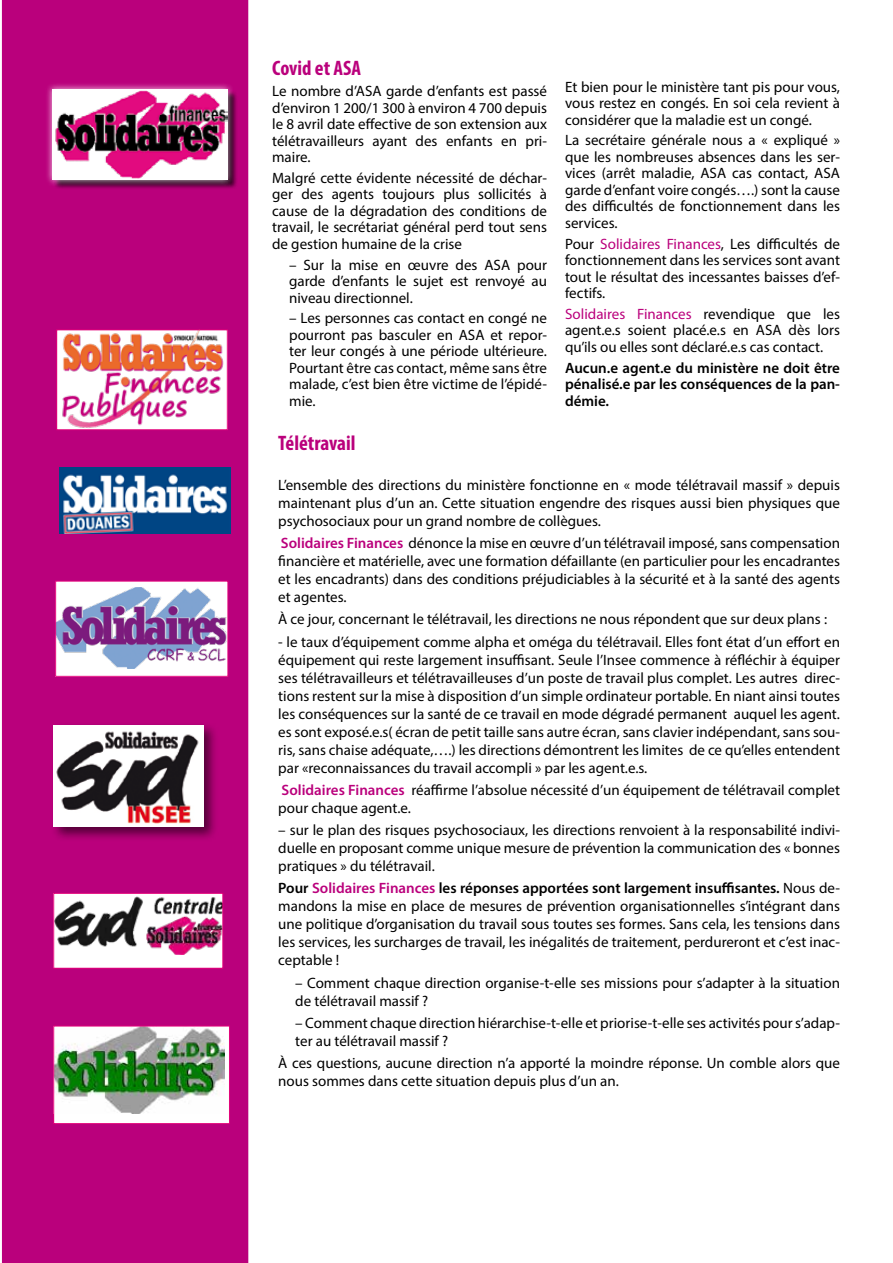
<style>
.page{position:relative;width:893px;height:1263px;background:#fff}
.page>*{position:absolute;margin:0;border:0;box-sizing:border-box;transform-origin:0 0}
.t1{font:700 condensed 21px "Myriad Pro";color:#ba007c}
.t2{font:15px/16.5px "Myriad Pro";color:#000;text-align:justify}
.t3{font:600 15px/16.5px "Myriad Pro";color:#000;text-align:justify}
.s1{color:#ba007c}
.s2{font-weight:600;color:#ba007c}
.s3{font-weight:600}
</style>
<div class="page">
<div style="left:2px;top:0;width:246px;height:1263px;background:#ba007c"></div>
<img style="left:58px;top:331px;width:168px;height:97px">
<div style="left:56px;top:329px;width:172px;height:101px;border:1px solid #e2007a"></div>
<div style="left:54px;top:893px;width:169px;height:75px;background:#fff"></div>
<img style="left:55px;top:896px;width:166px;height:58px">
<div style="left:53px;top:893px;width:170px;height:75px;border:1px solid #e2007a"></div>
<div style="left:56px;top:581px;width:172px;height:95px;background:#fff"></div>
<img style="left:57px;top:588px;width:169px;height:81px">
<div style="left:55px;top:581px;width:173px;height:96px;border:1px solid #e2007a"></div>
<img style="left:60px;top:468px;width:171px;height:65px">
<div style="left:54px;top:1026px;width:175px;height:97px;background:#fff"></div>
<img style="left:55px;top:1028px;width:170px;height:85px">
<div style="left:53px;top:1026px;width:177px;height:98px;border:1px solid #e2007a"></div>
<div style="left:51px;top:722px;width:168px;height:120px;background:#000;opacity:.55"></div>
<img style="left:54px;top:725px;width:149px;height:102px">
<div style="left:54px;top:90px;width:184px;height:100px;background:#000;opacity:.75"></div>
<div style="left:46px;top:82px;width:188px;height:104px;background:#fff;opacity:.75"></div>
<img style="left:52px;top:89px;width:176px;height:91px">
<h1 class="t1" style="left:272px;top:55px;width:90px">Covid et ASA</h1>
<p class="t2" style="left:272px;top:83px;width:276px">Le nombre d’ASA garde d’enfants est passé d’environ 1 200/1 300 à environ 4 700 depuis le 8 avril date effective de son extension aux télétravailleurs ayant des enfants en pri&shy;maire.</p>
<p class="t2" style="left:272px;top:169px;width:276px">Malgré cette évidente nécessité de déchar&shy;ger des agents toujours plus sollicités à cause de la dégradation des conditions de travail, le secrétariat général perd tout sens de gestion humaine de la crise</p>
<p class="t2" style="left:289px;top:256px;width:259px">– Sur la mise en œuvre des ASA pour garde d’enfants le sujet est renvoyé au niveau directionnel.</p>
<p class="t2" style="left:289px;top:310px;width:259px">– Les personnes cas contact en congé ne pourront pas basculer en ASA et repor&shy;ter leur congés à une période ultérieure.<br>Pourtant être cas contact, même sans être malade, c’est bien être victime de l’épidé&shy;mie.</p>
<p class="t2" style="left:565px;top:78px;width:276px">Et bien pour le ministère tant pis pour vous, vous restez en congés. En soi cela revient à considérer que la maladie est un congé.</p>
<p class="t2" style="left:565px;top:132px;width:276px">La secrétaire générale nous a « expliqué » que les nombreuses absences dans les ser&shy;vices (arrêt maladie, ASA cas contact, ASA garde d’enfant voire congés….) sont la cause des difficultés de fonctionnement dans les services.</p>
<p class="t2" style="left:565px;top:235px;width:276px">Pour <span class="s1">Solidaires Finances</span>, Les difficultés de fonctionnement dans les services sont avant tout le résultat des incessantes baisses d’ef&shy;fectifs.</p>
<p class="t2" style="left:565px;top:305px;width:276px"><span class="s1">Solidaires Finances</span> revendique que les agent.e.s soient placé.e.s en ASA dès lors qu’ils ou elles sont déclaré.e.s cas contact.</p>
<p class="t3" style="left:565px;top:359px;width:276px">Aucun.e agent.e du ministère ne doit être pénalisé.e par les conséquences de la pan&shy;démie.</p>
<h1 class="t1" style="left:278px;top:429px;width:79px">Télétravail</h1>
<p class="t2" style="left:278px;top:475px;width:563px;line-height:18px">L’ensemble des directions du ministère fonctionne en « mode télétravail massif » depuis maintenant plus d’un an. Cette situation engendre des risques aussi bien physiques que psychosociaux pour un grand nombre de collègues.</p>
<p class="t2" style="left:278px;top:534px;width:563px;line-height:18px"><span class="s2">Solidaires Finances</span> dénonce la mise en œuvre d’un télétravail imposé, sans compensation financière et matérielle, avec une formation défaillante (en particulier pour les encadrantes et les encadrants) dans des conditions préjudiciables à la sécurité et à la santé des agents et agentes.</p>
<p class="t2" style="left:278px;top:611px;width:550px">À ce jour, concernant le télétravail, les directions ne nous répondent que sur deux plans :</p>
<p class="t2" style="left:278px;top:632px;width:563px;line-height:18px">- le taux d’équipement comme alpha et oméga du télétravail. Elles font état d’un effort en équipement qui reste largement insuffisant. Seule l’Insee commence à réfléchir à équiper ses télétravailleurs et télétravailleuses d’un poste de travail plus complet. Les autres direc&shy;tions restent sur la mise à disposition d’un simple ordinateur portable. En niant ainsi toutes les conséquences sur la santé de ce travail en mode dégradé permanent auquel les agent. es sont exposé.e.s( écran de petit taille sans autre écran, sans clavier indépendant, sans sou&shy;ris, sans chaise adéquate,….) les directions démontrent les limites de ce qu’elles entendent par «reconnaissances du travail accompli » par les agent.e.s.</p>
<p class="t2" style="left:278px;top:780px;width:563px;line-height:18px"><span class="s2">Solidaires Finances</span> réaffirme l’absolue nécessité d’un équipement de télétravail complet pour chaque agent.e.</p>
<p class="t2" style="left:278px;top:821px;width:563px;line-height:18px">– sur le plan des risques psychosociaux, les directions renvoient à la responsabilité indivi&shy;duelle en proposant comme unique mesure de prévention la communication des « bonnes pratiques » du télétravail.</p>
<p class="t2" style="left:278px;top:879px;width:563px;line-height:18px"><span class="s3">Pour</span> <span class="s2">Solidaires Finances</span> <span class="s3">les réponses apportées sont largement insuffisantes.</span> Nous de&shy;mandons la mise en place de mesures de prévention organisationnelles s’intégrant dans une politique d’organisation du travail sous toutes ses formes. Sans cela, les tensions dans les services, les surcharges de travail, les inégalités de traitement, perdureront et c’est inac&shy;ceptable !</p>
<p class="t2" style="left:295px;top:973px;width:546px;line-height:18px">– Comment chaque direction organise-t-elle ses missions pour s’adapter à la situation de télétravail massif ?</p>
<p class="t2" style="left:295px;top:1013px;width:546px;line-height:18px">– Comment chaque direction hiérarchise-t-elle et priorise-t-elle ses activités pour s’adap&shy;ter au télétravail massif ?</p>
<p class="t2" style="left:278px;top:1054px;width:563px;line-height:18px">À ces questions, aucune direction n’a apporté la moindre réponse. Un comble alors que nous sommes dans cette situation depuis plus d’un an.</p>
</div>
